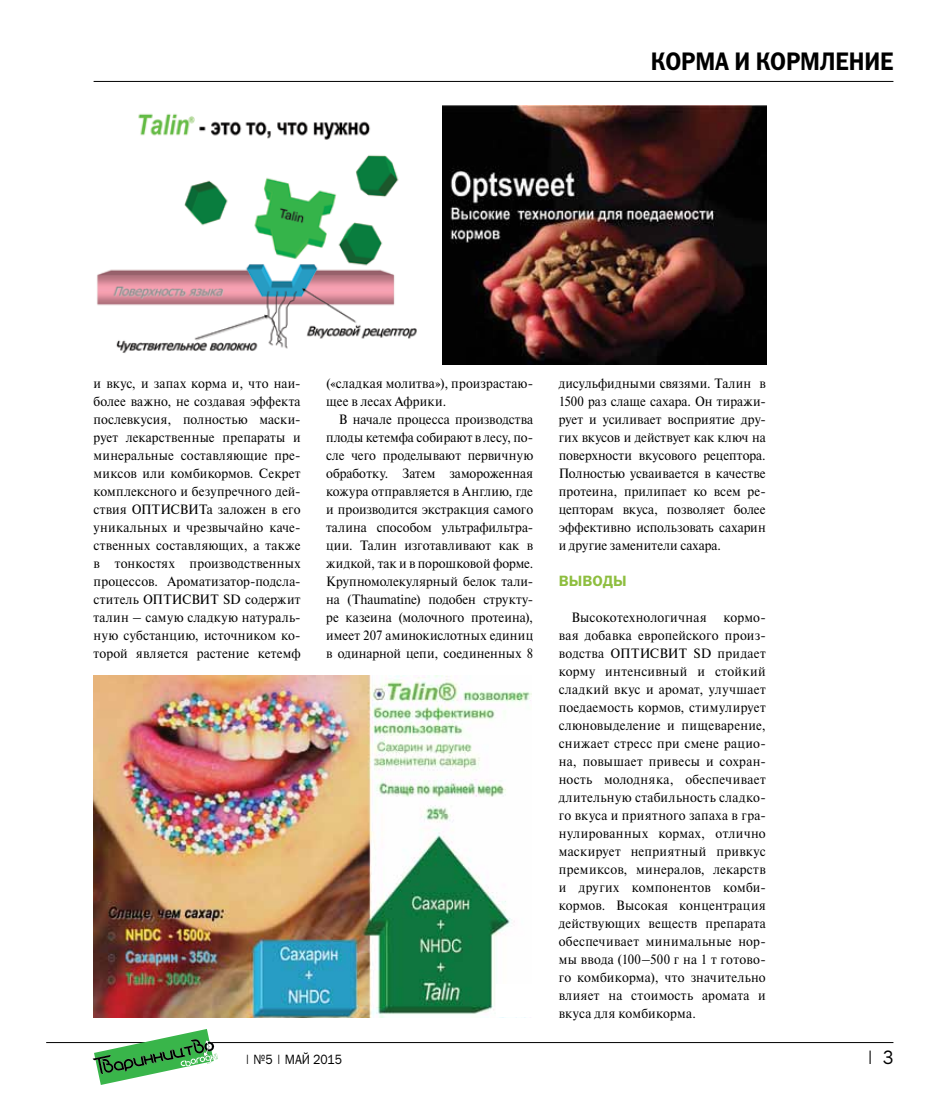
<style>
.page{position:relative;width:936px;height:1106px;background:#fff}
.page>*{position:absolute;margin:0;border:0;box-sizing:border-box;transform-origin:0 0}
.t1{font:25.5px "Franklin Gothic Demi C";letter-spacing:-.005em;color:#000;scale:.9 1}
.t2{font:19.5px "Franklin Gothic Book C";color:#000;scale:.9 1}
.t3{font:15px "Franklin Gothic Demi C";color:#8ebe3f}
.t4{font:13.5px/18px "Newton C";letter-spacing:.015em;color:#000;text-align:justify;scale:.95 1}
.t5{font:13.5px "Franklin Gothic Book C";color:#000;scale:.9 1}
</style>
<div class="page">
<hr style="left:94px;top:81px;width:799px;height:1px;background:#000">
<hr style="left:46px;top:1042px;width:847px;height:1px;background:#000">
<svg style="left:93px;top:1029px;width:125px;height:56px"></svg>
<img style="left:97px;top:113px;width:320px;height:240px">
<img style="left:442px;top:105px;width:324px;height:259px">
<img style="left:93px;top:676px;width:438px;height:341px">
<div style="left:395px;top:341px;width:33px;height:28px;background:#fff"></div>
<div style="left:496px;top:984px;width:38px;height:32px;background:#fff"></div>
<h1 class="t1" style="left:651px;top:46px;width:271px">Корма и кормление</h1>
<p class="t4" style="left:94px;top:374px;width:219px">и вкус, и запах корма и, что наи&shy;более важно, не создавая эффекта послевкусия, полностью маски&shy;рует лекарственные препараты и минеральные составляющие пре&shy;миксов или комбикормов. Секрет комплексного и безупречного дей&shy;ствия ОПТИСВИТа заложен в его уникальных и чрезвычайно каче&shy;ственных составляющих, а также в тонкостях производственных процессов. Ароматизатор-подсла&shy;ститель ОПТИСВИТ SD содержит талин – самую сладкую натураль&shy;ную субстанцию, источником ко&shy;торой является растение кетемф</p>
<p class="t4" style="left:326px;top:374px;width:219px">(«сладкая молитва»), произрастаю&shy;щее в лесах Африки.</p>
<p class="t4" style="left:326px;top:410px;width:219px;text-indent:13px">В начале процесса производства плоды кетемфа собирают в лесу, по&shy;сле чего проделывают первичную обработку. Затем замороженная кожура отправляется в Англию, где и производится экстракция самого талина способом ультрафильтра&shy;ции. Талин изготавливают как в жидкой, так и в порошковой форме.<br>Крупномолекулярный белок тали&shy;на (Thaumatine) подобен структу&shy;ре казеина (молочного протеина), имеет 207 аминокислотных единиц в одинарной цепи, соединенных 8</p>
<p class="t4" style="left:558px;top:374px;width:219px">дисульфидными связями. Талин в 1500 раз слаще сахара. Он тиражи&shy;рует и усиливает восприятие дру&shy;гих вкусов и действует как ключ на поверхности вкусового рецептора.<br>Полностью усваивается в качестве протеина, прилипает ко всем ре&shy;цепторам вкуса, позволяет более эффективно использовать сахарин и другие заменители сахара.</p>
<p class="t3" style="left:558px;top:572px;width:69px">Выводы</p>
<p class="t4" style="left:558px;top:608px;width:219px;text-indent:13px">Высокотехнологичная кормо&shy;вая добавка европейского произ&shy;водства ОПТИСВИТ SD придает корму интенсивный и стойкий сладкий вкус и аромат, улучшает поедаемость кормов, стимулирует слюновыделение и пищеварение, снижает стресс при смене рацио&shy;на, повышает привесы и сохран&shy;ность молодняка, обеспечивает длительную стабильность сладко&shy;го вкуса и приятного запаха в гра&shy;нулированных кормах, отлично маскирует неприятный привкус премиксов, минералов, лекарств и других компонентов комби&shy;кормов. Высокая концентрация действующих веществ препарата обеспечивает минимальные нор&shy;мы ввода (100–500 г на 1 т готово&shy;го комбикорма), что значительно влияет на стоимость аромата и вкуса для комбикорма.</p>
<p class="t5" style="left:244px;top:1051px;width:110px">| №5 | май 2015</p>
<h2 class="t2" style="left:865px;top:1046px;width:32px">| 3</h2>
</div>
